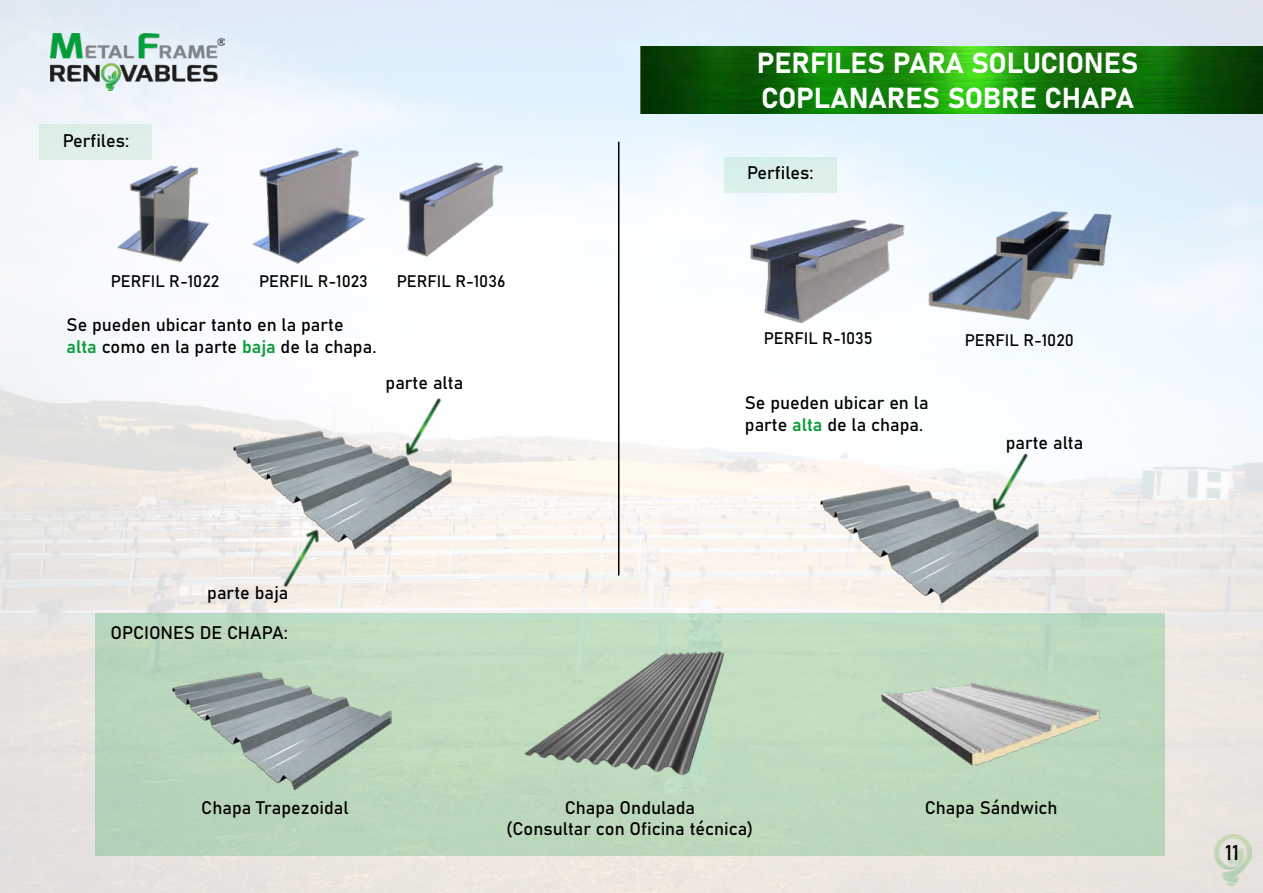
<style>
.page{position:relative;width:1263px;height:893px;background:#fff}
.page>*{position:absolute;margin:0;border:0;box-sizing:border-box;transform-origin:0 0}
.t1{font:28.5px/34.2px "Bahnschrift";letter-spacing:-.005em;color:#fff}
.t2{font:21px "Bahnschrift";color:#000}
.t3{font:18px/21.6px "Bahnschrift";color:#000}
.t4{font:16.5px "Bahnschrift";color:#000}
.s1{color:#0b9d3b}
</style>
<div class="page">
<img style="left:0;top:0;width:1263px;height:893px">
<img style="left:641px;top:46px;width:622px;height:67px">
<div style="left:724px;top:157px;width:112px;height:36px;background:#daefeb"></div>
<div style="left:39px;top:124px;width:112px;height:36px;background:#deefe9"></div>
<div style="left:95px;top:613px;width:1069px;height:243px;background:#bcd8bc"></div>
<img style="left:520px;top:613px;width:215px;height:193px">
<img style="left:881px;top:627px;width:220px;height:139px">
<img style="left:1214px;top:834px;width:37px;height:51px">
<hr style="left:618px;top:142px;width:1px;height:433px;background:#000">
<img style="left:172px;top:660px;width:219px;height:131px">
<img style="left:818px;top:471px;width:220px;height:142px">
<img style="left:231px;top:416px;width:220px;height:142px">
<img style="left:923px;top:178px;width:200px;height:159px">
<img style="left:734px;top:207px;width:183px;height:126px">
<img style="left:105px;top:157px;width:120px;height:114px">
<img style="left:388px;top:152px;width:126px;height:113px">
<img style="left:51px;top:33px;width:173px;height:57px">
<img style="left:248px;top:145px;width:119px;height:121px">
<img style="left:394px;top:391px;width:56px;height:73px">
<img style="left:274px;top:520px;width:56px;height:73px">
<img style="left:981px;top:446px;width:55px;height:73px">
<p class="t3" style="left:63px;top:128px;width:68px">Perfiles:</p>
<p class="t4" style="left:111px;top:268px;width:110px">PERFIL R-1022</p>
<p class="t4" style="left:259px;top:269px;width:110px">PERFIL R-1023</p>
<p class="t4" style="left:397px;top:269px;width:110px">PERFIL R-1036</p>
<p class="t3" style="left:67px;top:313px;width:311px">Se pueden ubicar tanto en la parte <span class="s1">alta</span> como en la parte <span class="s1">baja</span> de la chapa.</p>
<p class="t3" style="left:386px;top:371px;width:79px">parte alta</p>
<p class="t3" style="left:207px;top:581px;width:83px">parte baja</p>
<p class="t3" style="left:111px;top:620px;width:179px">OPCIONES DE CHAPA:</p>
<h1 class="t1" style="left:757px;top:44px;width:383px">PERFILES PARA SOLUCIONES<br>COPLANARES SOBRE CHAPA</h1>
<p class="t3" style="left:747px;top:160px;width:68px">Perfiles:</p>
<p class="t4" style="left:764px;top:326px;width:111px">PERFIL R-1035</p>
<p class="t4" style="left:965px;top:328px;width:111px">PERFIL R-1020</p>
<p class="t3" style="left:745px;top:391px;width:185px">Se pueden ubicar en la parte <span class="s1">alta</span> de la chapa.</p>
<p class="t3" style="left:1006px;top:431px;width:79px">parte alta</p>
<p class="t3" style="left:201px;top:795px;width:149px">Chapa Trapezoidal</p>
<p class="t3" style="left:506px;top:795px;width:249px;text-align:center">Chapa Ondulada<br>(Consultar con Oficina técnica)</p>
<p class="t3" style="left:925px;top:795px;width:134px">Chapa Sándwich</p>
<p class="t2" style="left:1225px;top:837px;width:15px">11</p>
</div>
